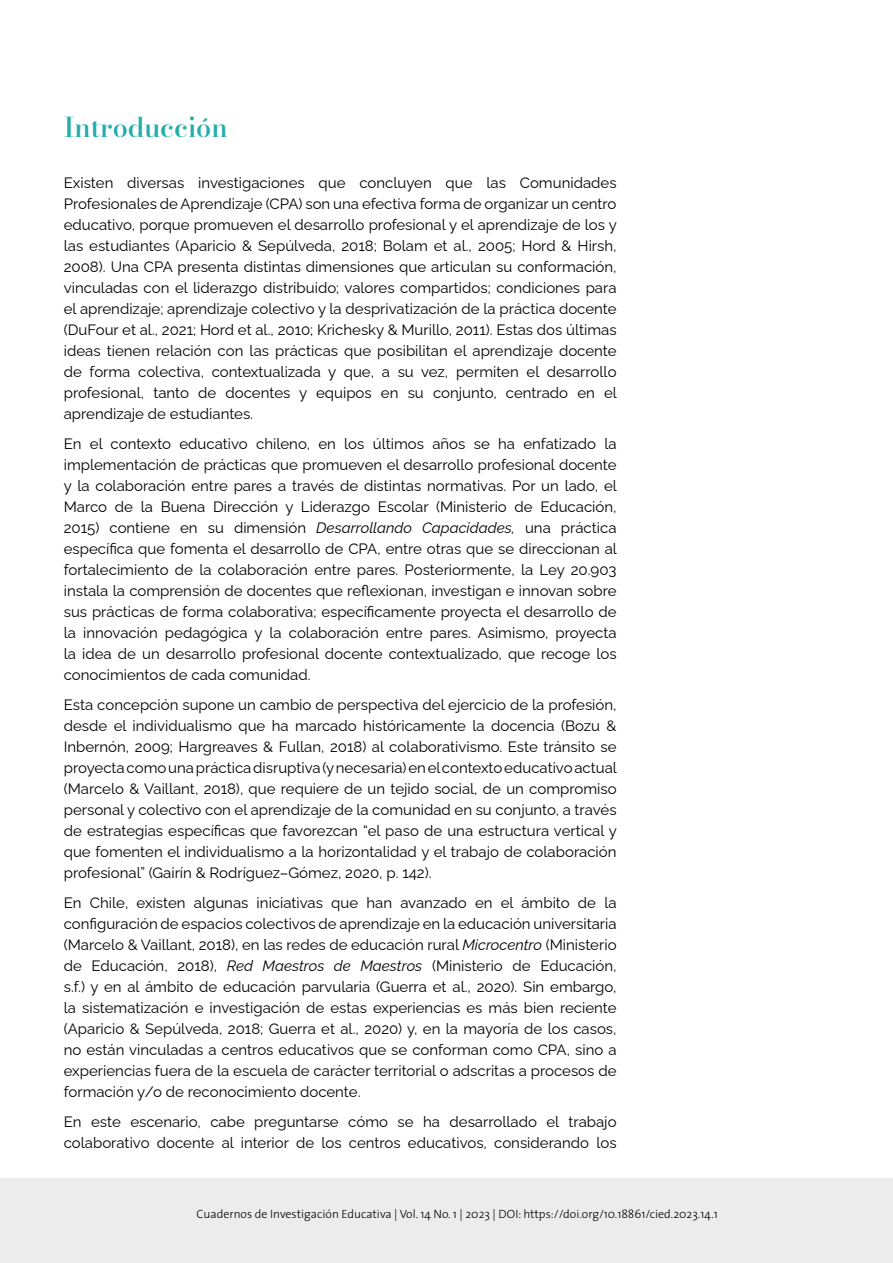
<style>
.page{position:relative;width:893px;height:1263px;background:#fff}
.page>*{position:absolute;margin:0;border:0;box-sizing:border-box;transform-origin:0 0}
.t1{font:500 27px "Bodoni Moda 16 pt";color:#21ada8}
.t2{font:15px/21px "Raleway";color:#000;text-align:justify}
.t3{font:300 12px "The Sans";color:#000}
.s1{font-style:italic}
</style>
<div class="page">
<div style="left:0;top:1178px;width:893px;height:85px;background:#ececed"></div>
<h1 class="t1" style="left:64px;top:108px;width:166px">Introducción</h1>
<p class="t2" style="left:64px;top:170px;width:555px">Existen diversas investigaciones que concluyen que las Comunidades Profesionales de Aprendizaje (CPA) son una efectiva forma de organizar un centro educativo, porque promueven el desarrollo profesional y el aprendizaje de los y las estudiantes (Aparicio &amp; Sepúlveda, 2018; Bolam et al., 2005; Hord &amp; Hirsh, 2008). Una CPA presenta distintas dimensiones que articulan su conformación, vinculadas con el liderazgo distribuido; valores compartidos; condiciones para el aprendizaje; aprendizaje colectivo y la desprivatización de la práctica docente (DuFour et al., 2021; Hord et al., 2010; Krichesky &amp; Murillo, 2011). Estas dos últimas ideas tienen relación con las prácticas que posibilitan el aprendizaje docente de forma colectiva, contextualizada y que, a su vez, permiten el desarrollo profesional, tanto de docentes y equipos en su conjunto, centrado en el aprendizaje de estudiantes.</p>
<p class="t2" style="left:64px;top:431px;width:555px">En el contexto educativo chileno, en los últimos años se ha enfatizado la implementación de prácticas que promueven el desarrollo profesional docente y la colaboración entre pares a través de distintas normativas. Por un lado, el Marco de la Buena Dirección y Liderazgo Escolar (Ministerio de Educación, 2015) contiene en su dimensión <span class="s1">Desarrollando Capacidades,</span> una práctica específica que fomenta el desarrollo de CPA, entre otras que se direccionan al fortalecimiento de la colaboración entre pares. Posteriormente, la Ley 20.903 instala la comprensión de docentes que reflexionan, investigan e innovan sobre sus prácticas de forma colaborativa; específicamente proyecta el desarrollo de la innovación pedagógica y la colaboración entre pares. Asimismo, proyecta la idea de un desarrollo profesional docente contextualizado, que recoge los conocimientos de cada comunidad.</p>
<p class="t2" style="left:64px;top:692px;width:555px">Esta concepción supone un cambio de perspectiva del ejercicio de la profesión, desde el individualismo que ha marcado históricamente la docencia (Bozu &amp; Inbernón, 2009; Hargreaves &amp; Fullan, 2018) al colaborativismo. Este tránsito se proyecta como una práctica disruptiva (y necesaria) en el contexto educativo actual (Marcelo &amp; Vaillant, 2018), que requiere de un tejido social, de un compromiso personal y colectivo con el aprendizaje de la comunidad en su conjunto, a través de estrategias específicas que favorezcan “el paso de una estructura vertical y que fomenten el individualismo a la horizontalidad y el trabajo de colaboración profesional” (Gairín &amp; Rodríguez–Gómez, 2020, p. 142).</p>
<p class="t2" style="left:64px;top:890px;width:554px">En Chile, existen algunas iniciativas que han avanzado en el ámbito de la configuración de espacios colectivos de aprendizaje en la educación universitaria (Marcelo &amp; Vaillant, 2018), en las redes de educación rural <span class="s1">Microcentro</span> (Ministerio de Educación, 2018), <span class="s1">Red Maestros de Maestros</span> (Ministerio de Educación, s.f.) y en al ámbito de educación parvularia (Guerra et al., 2020). Sin embargo, la sistematización e investigación de estas experiencias es más bien reciente (Aparicio &amp; Sepúlveda, 2018; Guerra et al., 2020) y, en la mayoría de los casos, no están vinculadas a centros educativos que se conforman como CPA, sino a experiencias fuera de la escuela de carácter territorial o adscritas a procesos de formación y/o de reconocimiento docente.</p>
<p class="t2" style="left:64px;top:1109px;width:554px">En este escenario, cabe preguntarse cómo se ha desarrollado el trabajo colaborativo docente al interior de los centros educativos, considerando los</p>
<p class="t3" style="left:196px;top:1204px;width:523px">Cuadernos de Investigación Educativa | Vol. 14 No. 1 | 2023 | DOI: https://doi.org/10.18861/cied.2023.14.1</p>
</div>
